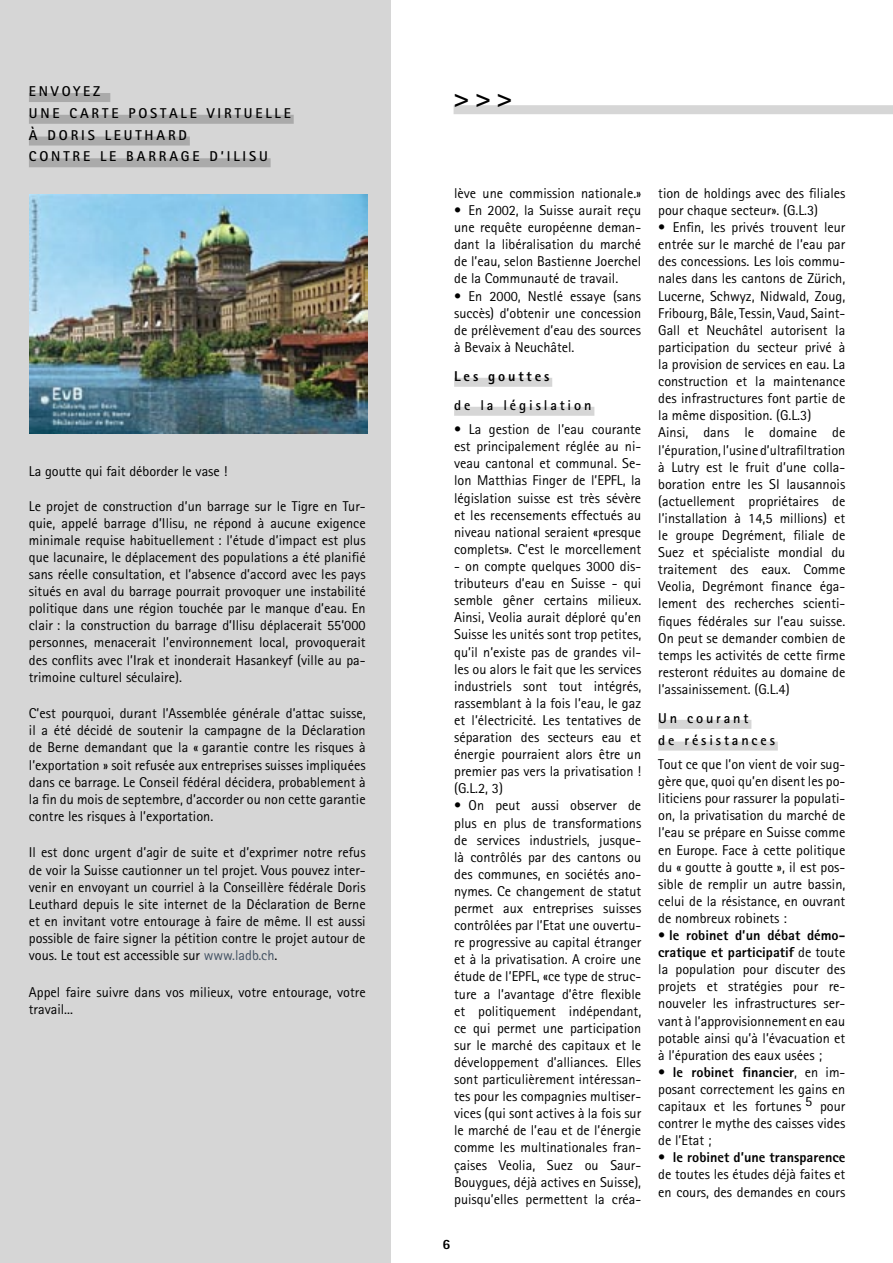
<style>
.page{position:relative;width:893px;height:1263px;background:#fff}
.page>*{position:absolute;margin:0;border:0;box-sizing:border-box;transform-origin:0 0}
.t1{font:800 27px "Rotis Sans Serif";color:#000}
.t2{font:14.25px/17.1px "Rotis Sans Serif";color:#000;text-align:justify}
.t3{font:700 14.25px/21.8px "Rotis Sans Serif";letter-spacing:.2em;color:#000}
.t4{font:800 14.25px "Rotis Sans Serif";letter-spacing:.2em;color:#000}
.s1{color:#405062}
.s2{font-weight:800}
</style>
<div class="page">
<div style="left:0;top:0;width:391px;height:1263px;background:#d6d6d6"></div>
<div style="left:454px;top:378px;width:98px;height:9px;background:#d6d6d6"></div>
<div style="left:454px;top:407px;width:140px;height:9px;background:#d6d6d6"></div>
<div style="left:658px;top:720px;width:93px;height:9px;background:#d6d6d6"></div>
<div style="left:658px;top:741px;width:120px;height:9px;background:#d6d6d6"></div>
<div style="left:454px;top:105px;width:439px;height:9px;background:#d6d6d6"></div>
<div style="left:29px;top:93px;width:81px;height:9px;background:#aaa"></div>
<div style="left:29px;top:115px;width:265px;height:9px;background:#aaa"></div>
<div style="left:29px;top:137px;width:161px;height:9px;background:#aaa"></div>
<div style="left:29px;top:158px;width:242px;height:9px;background:#aaa"></div>
<img style="left:30px;top:194px;width:337px;height:240px">
<p class="t3" style="left:29px;top:80px;width:263px">ENVOYEZ<br>UNE CARTE POSTALE VIRTUELLE<br>À DORIS LEUTHARD<br>CONTRE LE BARRAGE D’ILISU</p>
<p class="t2" style="left:29px;top:463px;width:200px">La goutte qui fait déborder le vase !</p>
<p class="t2" style="left:29px;top:497px;width:338px">Le projet de construction d’un barrage sur le Tigre en Tur&shy;quie, appelé barrage d’Ilisu, ne répond à aucune exigence minimale requise habituellement : l’étude d’impact est plus que lacunaire, le déplacement des populations a été planifié sans réelle consultation, et l’absence d’accord avec les pays situés en aval du barrage pourrait provoquer une instabilité politique dans une région touchée par le manque d’eau. En clair : la construction du barrage d’Ilisu déplacerait 55’000 personnes, menacerait l’environnement local, provoquerait des conflits avec l’Irak et inonderait Hasankeyf (ville au pa&shy;trimoine culturel séculaire).</p>
<p class="t2" style="left:29px;top:705px;width:338px">C’est pourquoi, durant l’Assemblée générale d’attac suisse, il a été décidé de soutenir la campagne de la Déclaration de Berne demandant que la « garantie contre les risques à l’exportation » soit refusée aux entreprises suisses impliquées dans ce barrage. Le Conseil fédéral décidera, probablement à la fin du mois de septembre, d’accorder ou non cette garantie contre les risques à l’exportation.</p>
<p class="t2" style="left:29px;top:844px;width:338px">Il est donc urgent d’agir de suite et d’exprimer notre refus de voir la Suisse cautionner un tel projet. Vous pouvez inter&shy;venir en envoyant un courriel à la Conseillère fédérale Doris Leuthard depuis le site internet de la Déclaration de Berne et en invitant votre entourage à faire de même. Il est aussi possible de faire signer la pétition contre le projet autour de vous. Le tout est accessible sur <span class="s1">www.ladb.ch</span>.</p>
<p class="t2" style="left:29px;top:983px;width:338px">Appel faire suivre dans vos milieux, votre entourage, votre travail...</p>
<h1 class="t1" style="left:454px;top:81px;width:60px">&gt;&gt;&gt;</h1>
<p class="t2" style="left:454px;top:184px;width:189px">lève une commission nationale.»</p>
<p class="t2" style="left:454px;top:202px;width:189px">• En 2002, la Suisse aurait reçu une requête européenne deman&shy;dant la libéralisation du marché de l’eau, selon Bastienne Joerchel de la Communauté de travail.</p>
<p class="t2" style="left:454px;top:287px;width:189px">• En 2000, Nestlé essaye (sans succès) d’obtenir une concession de prélèvement d’eau des sources à Bevaix à Neuchâtel.</p>
<p class="t4" style="left:454px;top:367px;width:97px">Les gouttes</p>
<p class="t3" style="left:454px;top:394px;width:139px">de la législation</p>
<p class="t2" style="left:454px;top:421px;width:189px">• La gestion de l’eau courante est principalement réglée au ni&shy;veau cantonal et communal. Se&shy;lon Matthias Finger de l’EPFL, la législation suisse est très sévère et les recensements effectués au niveau national seraient «presque complets». C’est le morcellement</p>
<p class="t2" style="left:454px;top:557px;width:189px">- on compte quelques 3000 dis&shy;tributeurs d’eau en Suisse - qui semble gêner certains milieux.<br>Ainsi, Veolia aurait déploré qu’en Suisse les unités sont trop petites, qu’il n’existe pas de grandes vil&shy;les ou alors le fait que les services industriels sont tout intégrés, rassemblant à la fois l’eau, le gaz et l’électricité. Les tentatives de séparation des secteurs eau et énergie pourraient alors être un premier pas vers la privatisation ! (G.L.2, 3)</p>
<p class="t2" style="left:454px;top:797px;width:189px">• On peut aussi observer de plus en plus de transformations de services industriels, jusque&shy;là contrôlés par des cantons ou des communes, en sociétés ano&shy;nymes. Ce changement de statut permet aux entreprises suisses contrôlées par l’Etat une ouvertu&shy;re progressive au capital étranger et à la privatisation. A croire une étude de l’EPFL, «ce type de struc&shy;ture a l’avantage d’être flexible et politiquement indépendant, ce qui permet une participation sur le marché des capitaux et le développement d’alliances. Elles sont particulièrement intéressan&shy;tes pour les compagnies multiser&shy;vices (qui sont actives à la fois sur le marché de l’eau et de l’énergie comme les multinationales fran&shy;çaises Veolia, Suez ou Saur-Bouygues, déjà actives en Suisse), puisqu’elles permettent la créa-</p>
<p class="t4" style="left:442px;top:1235px;width:9px">6</p>
<p class="t2" style="left:658px;top:184px;width:189px">tion de holdings avec des filiales pour chaque secteur». (G.L.3)</p>
<p class="t2" style="left:658px;top:219px;width:189px;text-align:left">• Enfin, les privés trouvent leur entrée sur le marché de l’eau par des concessions. Les lois commu&shy;nales dans les cantons de Zürich,<br>Lucerne, Schwyz, Nidwald, Zoug,<br>Fribourg, Bâle, Tessin, Vaud, Saint-<br>Gall et Neuchâtel autorisent la participation du secteur privé à la provision de services en eau. La construction et la maintenance des infrastructures font partie de la même disposition. (G.L.3)<br>Ainsi, dans le domaine de l’épuration, l’usine d’ultrafiltration à Lutry est le fruit d’une colla&shy;boration entre les SI lausannois (actuellement propriétaires de l’installation à 14,5 millions) et le groupe Degrément, filiale de<br>Suez et spécialiste mondial du traitement des eaux. Comme<br>Veolia, Degrémont finance éga&shy;lement des recherches scienti&shy;fiques fédérales sur l’eau suisse.<br>On peut se demander combien de temps les activités de cette firme resteront réduites au domaine de l’assainissement. (G.L.4)</p>
<p class="t3" style="left:658px;top:707px;width:118px">Un courant<br>de résistances</p>
<p class="t2" style="left:658px;top:755px;width:189px">Tout ce que l’on vient de voir sug&shy;gère que, quoi qu’en disent les po&shy;liticiens pour rassurer la populati&shy;on, la privatisation du marché de l’eau se prépare en Suisse comme en Europe. Face à cette politique du « goutte à goutte », il est pos&shy;sible de remplir un autre bassin, celui de la résistance, en ouvrant de nombreux robinets :</p>
<p class="t2" style="left:658px;top:926px;width:189px">• <span class="s2">le robinet d’un débat démo&shy;cratique et participatif</span> de toute la population pour discuter des projets et stratégies pour re&shy;nouveler les infrastructures ser&shy;vant à l’approvisionnement en eau potable ainsi qu’à l’évacuation et à l’épuration des eaux usées ;</p>
<p class="t2" style="left:658px;top:1063px;width:189px">• <span class="s2">le robinet financier</span>, en im&shy;posant correctement les gains en capitaux et les fortunes 5 pour contrer le mythe des caisses vides de l’Etat ;</p>
<p class="t2" style="left:658px;top:1149px;width:189px">• <span class="s2">le robinet d’une transparence </span>de toutes les études déjà faites et en cours, des demandes en cours</p>
</div>
